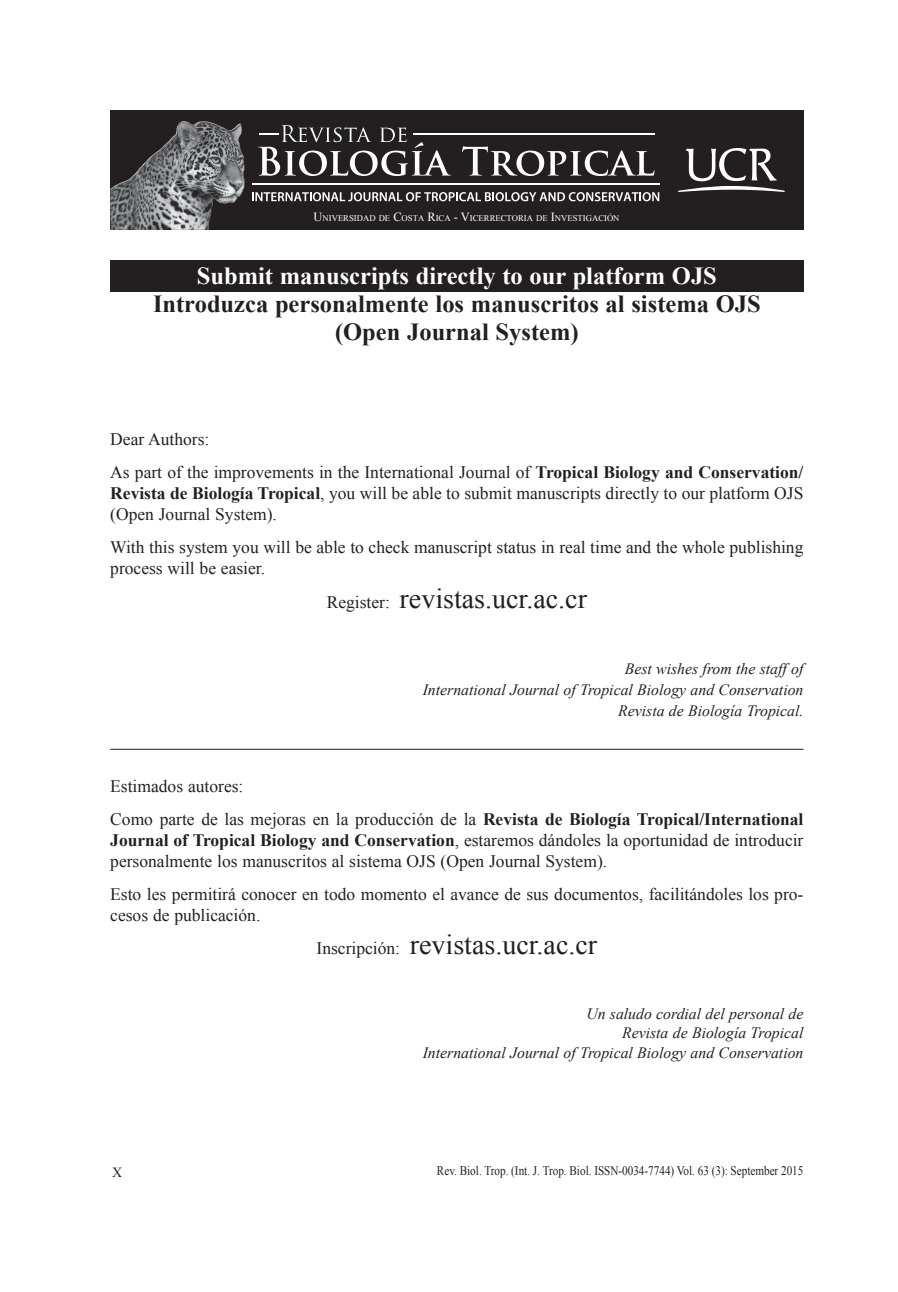
<style>
.page{position:relative;width:898px;height:1292px;background:#fff}
.page>*{position:absolute;margin:0;border:0;box-sizing:border-box;transform-origin:0 0}
.t1{font:28px "Times New Roman";color:#231f20}
.t2{font:700 24.5px/28px "Times New Roman";color:#231f20;text-align:center}
.t3{font:700 24.5px "Times New Roman";color:#fff}
.t4{font:17.5px/21px "Times New Roman";color:#231f20}
.t5{font:italic 15.75px/21px "Times New Roman";color:#231f20;text-align:right}
.t6{font:14px "Times New Roman";color:#231f20}
.t7{font:13.12px "Times New Roman";color:#231f20;scale:.85 1}
.t8{font:8.75px "Times New Roman";color:#fff}
.s1{font-size:12.42px}
.s2{font-weight:700}
.s3{font-size:17.5px}
</style>
<div class="page">
<div style="left:110px;top:260px;width:693px;height:32px;background:#231f20"></div>
<div style="left:110px;top:110px;width:693px;height:120px;background:#231f20"></div>
<svg style="left:252px;top:192px;width:407px;height:9px"></svg>
<svg style="left:462px;top:146px;width:192px;height:30px"></svg>
<hr style="left:252px;top:183px;width:408px;height:1px;background:#fff">
<hr style="left:413px;top:134px;width:242px;height:1px;background:#fff">
<svg style="left:258px;top:125px;width:193px;height:51px"></svg>
<svg style="left:678px;top:148px;width:106px;height:44px"></svg>
<img style="left:110px;top:121px;width:134px;height:109px">
<hr style="left:110px;top:749px;width:693px;height:1px;background:#231f20">
<p class="t8" style="left:314px;top:212px;width:307px"><span class="s1">U</span>NIVERSIDAD DE <span class="s1">C</span>OSTA <span class="s1">R</span>ICA <span class="s1">- V</span>ICERRECTORIA DE <span class="s1">I</span>NVESTIGACIÓN</p>
<h2 class="t3" style="left:197px;top:259px;width:521px">Submit manuscripts directly to our platform OJS</h2>
<h2 class="t2" style="left:153px;top:290px;width:609px">Introduzca personalmente los manuscritos al sistema OJS (Open Journal System)</h2>
<p class="t4" style="left:110px;top:422px;width:694px;line-height:33.2px">Dear Authors:<br>As part of the improvements in the International Journal of <span class="s2">Tropical Biology and Conservation/</span></p>
<p class="t4" style="left:110px;top:482px;width:695px"><span class="s2">Revista de Biología Tropical</span>, you will be able to submit manuscripts directly to our platform OJS (Open Journal System).</p>
<p class="t4" style="left:110px;top:537px;width:695px">With this system you will be able to check manuscript status in real time and the whole publishing process will be easier.</p>
<h1 class="t1" style="left:327px;top:579px;width:262px"><span class="s3">Register:</span> revistas.ucr.ac.cr</h1>
<p class="t5" style="left:423px;top:658px;width:382px">Best wishes from the staff of<br>International Journal of Tropical Biology and Conservation<br>Revista de Biología Tropical.</p>
<p class="t4" style="left:110px;top:768px;width:695px;line-height:33.2px">Estimados autores:<br>Como parte de las mejoras en la producción de la <span class="s2">Revista de Biología Tropical/International</span></p>
<p class="t4" style="left:110px;top:829px;width:695px"><span class="s2">Journal of Tropical Biology and Conservation</span>, estaremos dándoles la oportunidad de introducir personalmente los manuscritos al sistema OJS (Open Journal System).</p>
<p class="t4" style="left:110px;top:883px;width:695px">Esto les permitirá conocer en todo momento el avance de sus documentos, facilitándoles los pro&shy;cesos de publicación.</p>
<h1 class="t1" style="left:316px;top:926px;width:282px"><span class="s3">Inscripción:</span> revistas.ucr.ac.cr</h1>
<p class="t5" style="left:423px;top:1003px;width:382px;line-height:19.2px">Un saludo cordial del personal de<br>Revista de Biología Tropical<br>International Journal of Tropical Biology and Conservation</p>
<p class="t6" style="left:112px;top:1163px;width:12px">X</p>
<p class="t7" style="left:437px;top:1161px;width:433px">Rev. Biol. Trop. (Int. J. Trop. Biol. ISSN-0034-7744) Vol. 63 (3): September 2015</p>
</div>
